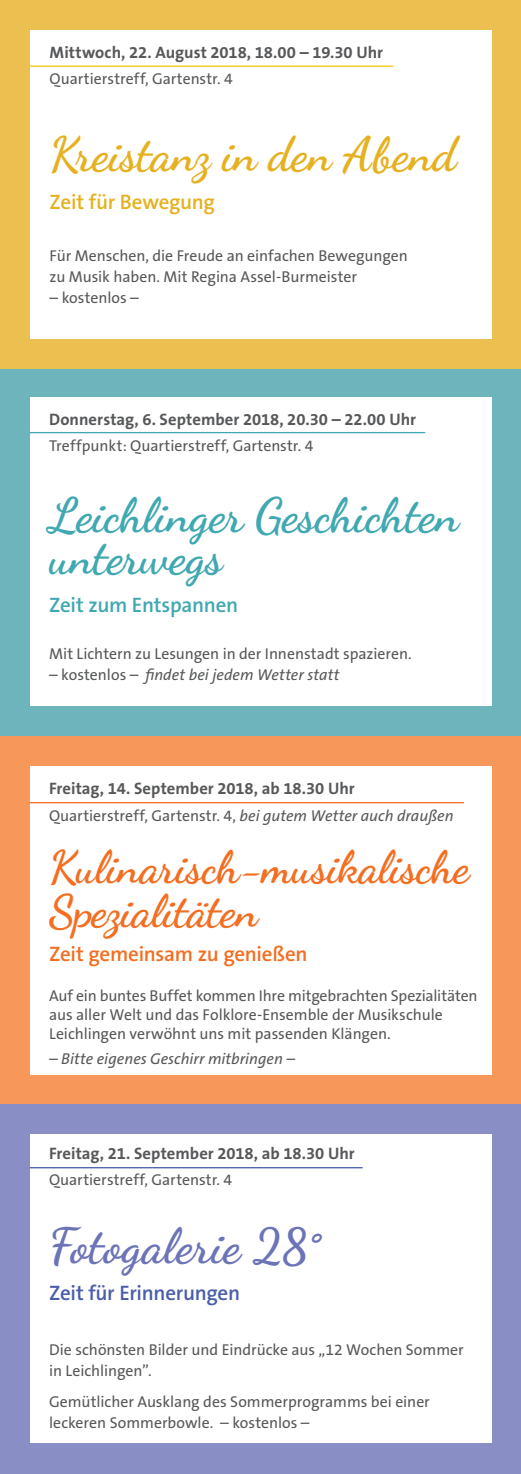
<style>
.page{position:relative;width:521px;height:1474px;background:#fff}
.page>*{position:absolute;margin:0;border:0;box-sizing:border-box;transform-origin:0 0}
.t1{font:700 49px "Dancing Script";letter-spacing:.005em;color:#6c74b8}
.t2{font:700 48.12px/42px "Dancing Script";letter-spacing:-.005em;color:#40a8b1}
.t3{font:700 48.12px "Dancing Script";letter-spacing:-.005em;color:#e6b120}
.t4{font:700 45.5px/43.8px "Dancing Script";letter-spacing:-.005em;color:#f36e21}
.t5{font:600 21px "The Sans B6";letter-spacing:-.01em;color:#f36e21}
.t6{font:600 21px "The Sans B6";letter-spacing:-.015em;color:#4a5da9}
.t7{font:600 21px "The Sans B6";letter-spacing:-.015em;color:#40a8b1}
.t8{font:600 21px "The Sans B6";letter-spacing:-.015em;color:#e6b120}
.t9{font:700 16.62px "The Sans B7";color:#57585a}
.t10{font:15.75px/21px "The Sans B5 Plain";color:#57585a}
.t11{font:italic 15.75px "The Sans B5 Plain";letter-spacing:.005em;color:#57585a}
.s1{font-style:normal}
.s2{font-style:italic}
</style>
<div class="page">
<div style="left:0;top:368px;width:521px;height:367px;background:#6eb4bd"></div>
<div style="left:30px;top:397px;width:461px;height:309px;background:#fff"></div>
<div style="left:0;top:735px;width:521px;height:369px;background:#f7975a"></div>
<div style="left:30px;top:765px;width:461px;height:309px;background:#fff"></div>
<div style="left:0;top:1104px;width:521px;height:369px;background:#898ec5"></div>
<div style="left:30px;top:1133px;width:461px;height:309px;background:#fff"></div>
<hr style="left:30px;top:432px;width:395px;height:1px;background:#40a8b1">
<hr style="left:30px;top:802px;width:434px;height:1px;background:#f36e21">
<hr style="left:30px;top:1167px;width:333px;height:1px;background:#4a5da9">
<div style="left:0;top:0;width:521px;height:368px;background:#ecbf51"></div>
<div style="left:30px;top:30px;width:461px;height:308px;background:#fff"></div>
<hr style="left:30px;top:66px;width:363px;height:1px;background:#f3c712">
<p class="t9" style="left:50px;top:44px;width:335px">Mittwoch, 22. August 2018, 18.00 – 19.30 Uhr</p>
<p class="t10" style="left:50px;top:69px;width:185px">Quartierstreff, Gartenstr. 4</p>
<h2 class="t3" style="left:50px;top:124px;width:408px">Kreistanz in den Abend</h2>
<h3 class="t8" style="left:50px;top:190px;width:167px">Zeit für Bewegung</h3>
<p class="t10" style="left:50px;top:246px;width:360px">Für Menschen, die Freude an einfachen Bewegungen zu Musik haben. Mit Regina Assel-Burmeister</p>
<p class="t10" style="left:50px;top:288px;width:91px">– kostenlos –</p>
<p class="t9" style="left:49px;top:410px;width:368px">Donnerstag, 6. September 2018, 20.30 – 22.00 Uhr</p>
<p class="t10" style="left:49px;top:436px;width:266px">Treffpunkt: Quartierstreff, Gartenstr. 4</p>
<h2 class="t2" style="left:49px;top:494px;width:411px">Leichlinger Geschichten unterwegs</h2>
<h3 class="t7" style="left:49px;top:594px;width:191px">Zeit zum Entspannen</h3>
<p class="t10" style="left:49px;top:644px;width:364px">Mit Lichtern zu Lesungen in der Innenstadt spazieren.</p>
<p class="t11" style="left:49px;top:666px;width:292px"><span class="s1">– kostenlos –</span> findet bei jedem Wetter statt</p>
<p class="t9" style="left:49px;top:780px;width:307px">Freitag, 14. September 2018, ab 18.30 Uhr</p>
<p class="t10" style="left:49px;top:805px;width:406px">Quartierstreff, Gartenstr. 4, <span class="s2">bei gutem Wetter auch draußen</span></p>
<h3 class="t4" style="left:49px;top:844px;width:422px">Kulinarisch-musikalische<br>Spezialitäten</h3>
<h3 class="t5" style="left:49px;top:942px;width:260px">Zeit gemeinsam zu genießen</h3>
<p class="t10" style="left:49px;top:986px;width:430px;line-height:19.2px">Auf ein buntes Buffet kommen Ihre mitgebrachten Spezialitäten aus aller Welt und das Folklore-Ensemble der Musikschule<br>Leichlingen verwöhnt uns mit passenden Klängen.</p>
<p class="t11" style="left:49px;top:1050px;width:247px">– Bitte eigenes Geschirr mitbringen –</p>
<p class="t9" style="left:49px;top:1144px;width:307px">Freitag, 21. September 2018, ab 18.30 Uhr</p>
<p class="t10" style="left:49px;top:1169px;width:185px">Quartierstreff, Gartenstr. 4</p>
<h1 class="t1" style="left:49px;top:1215px;width:273px">Fotogalerie 28°</h1>
<h3 class="t6" style="left:49px;top:1282px;width:192px">Zeit für Erinnerungen</h3>
<p class="t10" style="left:49px;top:1339px;width:416px">Die schönsten Bilder und Eindrücke aus „12 Wochen Sommer in Leichlingen”.</p>
<p class="t10" style="left:49px;top:1391px;width:382px">Gemütlicher Ausklang des Sommerprogramms bei einer leckeren Sommerbowle. – kostenlos –</p>
</div>
